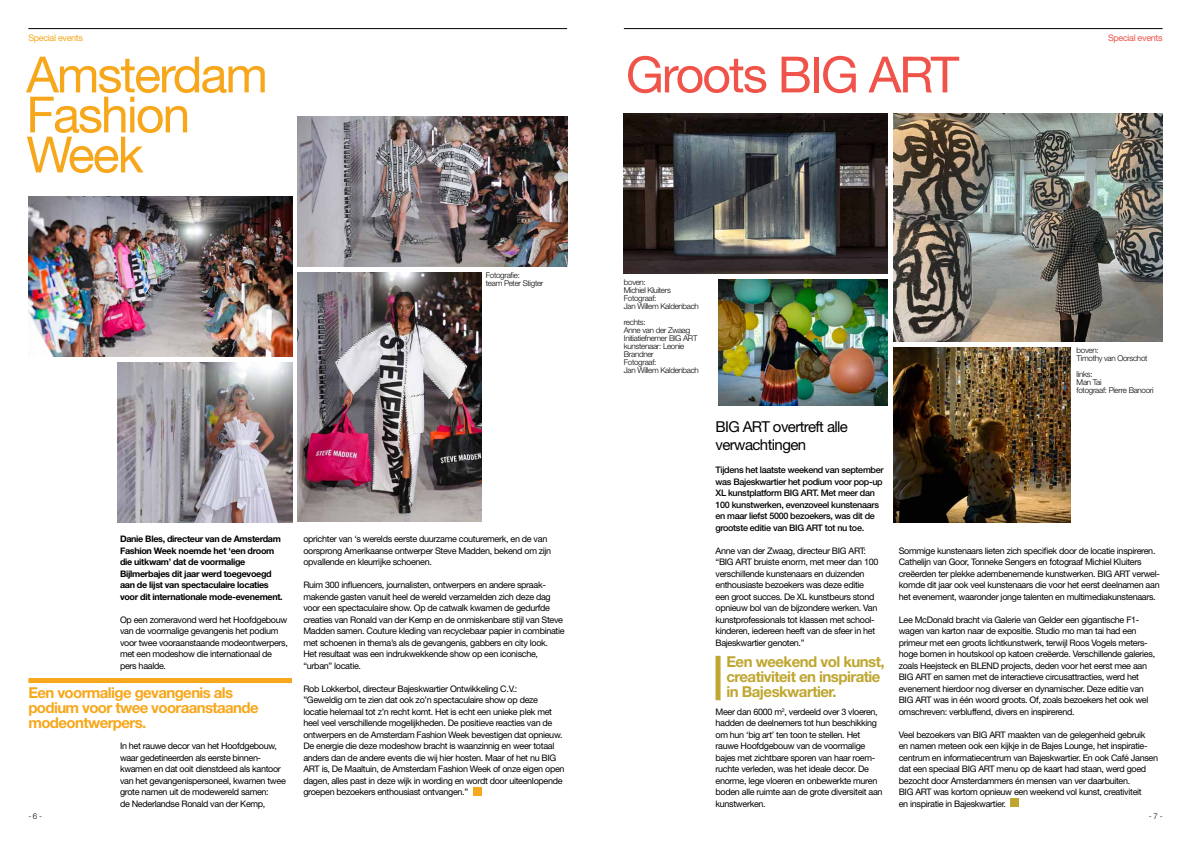
<style>
.page{position:relative;width:1191px;height:842px;background:#fff}
.page>*{position:absolute;margin:0;border:0;box-sizing:border-box;transform-origin:0 0}
.t1{font:50px/40px "Helvetica Neue LT Std";letter-spacing:-.04em;color:#f7a71b}
.t2{font:50px "Helvetica Neue LT Std";letter-spacing:-.04em;color:#f05349}
.t3{font:700 15px/15px "Helvetica Neue LT Std";letter-spacing:-.04em;color:#f7a71b}
.t4{font:700 15px/15px "Helvetica Neue LT Std";letter-spacing:-.035em;color:#bfa630}
.t5{font:15px/18px "Helvetica Neue LT Std";letter-spacing:-.04em;color:#000}
.t6{font:9px/11.5px "Helvetica Neue LT Std";letter-spacing:-.035em;color:#000}
.t7{font:500 9px/11.5px "Helvetica Neue LT Std";letter-spacing:-.035em;color:#000}
.t8{font:700 9px/11.5px "Helvetica Neue LT Std";letter-spacing:-.035em;color:#000}
.t9{font:9px "Helvetica Neue LT Std";letter-spacing:-.035em;color:#f7a71b}
.t10{font:9px "Helvetica Neue LT Std";letter-spacing:-.035em;color:#f05349}
.t11{font:300 8px/8px "Helvetica Neue LT Std";letter-spacing:-.035em;color:#000}
</style>
<div class="page">
<div style="left:473px;top:787px;width:8px;height:9px;background:#f7a71b"></div>
<hr style="left:28px;top:28px;width:539px;height:1px;background:#000">
<hr style="left:624px;top:28px;width:538px;height:1px;background:#000">
<div style="left:28px;top:678px;width:264px;height:5px;background:#f7a71b"></div>
<div style="left:1010px;top:798px;width:8px;height:9px;background:#bfa630"></div>
<div style="left:715px;top:656px;width:5px;height:44px;background:#bfa630"></div>
<img style="left:117px;top:362px;width:175px;height:160px">
<img style="left:28px;top:196px;width:264px;height:161px">
<img style="left:893px;top:348px;width:178px;height:174px">
<img style="left:893px;top:113px;width:269px;height:229px">
<img style="left:298px;top:116px;width:269px;height:150px">
<img style="left:298px;top:272px;width:183px;height:249px">
<img style="left:623px;top:113px;width:264px;height:161px">
<img style="left:718px;top:279px;width:169px;height:126px">
<p class="t9" style="left:28px;top:32px;width:56px">Special events</p>
<p class="t10" style="left:1108px;top:32px;width:56px">Special events</p>
<h1 class="t1" style="left:26px;top:54px;width:243px">Amsterdam<br>Fashion<br>Week</h1>
<h1 class="t2" style="left:626px;top:45px;width:335px">Groots BIG ART</h1>
<p class="t11" style="left:486px;top:271px;width:59px">Fotografie:<br>team Peter Stigter</p>
<p class="t11" style="left:624px;top:278px;width:77px">boven:<br>Michiel Kluiters<br>Fotograaf:<br>Jan Willem Kaldenbach</p>
<p class="t11" style="left:624px;top:318px;width:77px">rechts:<br>Anne van der Zwaag<br>Initiatiefnemer BIG ART kunstenaar: Leonie<br>Brandner<br>Fotograaf:<br>Jan Willem Kaldenbach</p>
<p class="t8" style="left:120px;top:533px;width:164px">Danie Bles, directeur van de Amsterdam Fashion Week noemde het ‘een droom die uitkwam’ dat de voormalige Bijlmerbajes dit jaar werd toegevoegd aan de lijst van spectaculaire locaties voor dit internationale mode-evenement.</p>
<p class="t6" style="left:120px;top:613px;width:169px">Op een zomeravond werd het Hoofdgebouw van de voormalige gevangenis het podium voor twee vooraanstaande modeontwerpers, met een modeshow die internationaal de pers haalde.</p>
<h2 class="t3" style="left:28px;top:685px;width:232px">Een voormalige gevangenis als podium voor twee vooraanstaande modeontwerpers.</h2>
<p class="t6" style="left:120px;top:740px;width:167px">In het rauwe decor van het Hoofdgebouw, waar gedetineerden als eerste binnen&shy;kwamen en dat ooit dienstdeed als kantoor van het gevangenispersoneel, kwamen twee grote namen uit de modewereld samen:<br>de Nederlandse Ronald van der Kemp,</p>
<p class="t6" style="left:303px;top:533px;width:249px">oprichter van ‘s werelds eerste duurzame couturemerk, en de van oorsprong Amerikaanse ontwerper Steve Madden, bekend om zijn opvallende en kleurrijke schoenen.</p>
<p class="t6" style="left:303px;top:579px;width:263px">Ruim 300 influencers, journalisten, ontwerpers en andere spraak&shy;makende gasten vanuit heel de wereld verzamelden zich deze dag voor een spectaculaire show. Op de catwalk kwamen de gedurfde creaties van Ronald van der Kemp en de onmiskenbare stijl van Steve Madden samen. Couture kleding van recyclebaar papier in combinatie met schoenen in thema’s als de gevangenis, gabbers en city look.<br>Het resultaat was een indrukwekkende show op een iconische, “urban” locatie.</p>
<p class="t6" style="left:303px;top:682px;width:263px">Rob Lokkerbol, directeur Bajeskwartier Ontwikkeling C.V.:<br>”Geweldig om te zien dat ook zo’n spectaculaire show op deze locatie helemaal tot z’n recht komt. Het is echt een unieke plek met heel veel verschillende mogelijkheden. De positieve reacties van de ontwerpers en de Amsterdam Fashion Week bevestigen dat opnieuw.<br>De energie die deze modeshow bracht is waanzinnig en weer totaal anders dan de andere events die wij hier hosten. Maar of het nu BIG ART is, De Maaltuin, de Amsterdam Fashion Week of onze eigen open dagen, alles past in deze wijk in wording en wordt door uiteenlopende groepen bezoekers enthousiast ontvangen.”</p>
<h2 class="t5" style="left:715px;top:417px;width:134px">BIG ART overtreft alle verwachtingen</h2>
<p class="t7" style="left:715px;top:464px;width:169px">Tijdens het laatste weekend van september was Bajeskwartier het podium voor pop-up XL kunstplatform BIG ART. Met meer dan 100 kunstwerken, evenzoveel kunstenaars en maar liefst 5000 bezoekers, was dit de grootste editie van BIG ART tot nu toe.</p>
<p class="t6" style="left:715px;top:544px;width:164px">Anne van der Zwaag, directeur BIG ART: “BIG ART bruiste enorm, met meer dan 100 verschillende kunstenaars en duizenden enthousiaste bezoekers was deze editie een groot succes. De XL kunstbeurs stond opnieuw bol van de bijzondere werken. Van kunstprofessionals tot klassen met school&shy;kinderen, iedereen heeft van de sfeer in het Bajeskwartier genoten.”</p>
<h2 class="t4" style="left:726px;top:653px;width:160px">Een weekend vol kunst, creativiteit en inspiratie in Bajeskwartier.</h2>
<p class="t6" style="left:715px;top:705px;width:169px">Meer dan 6000 m<sup>2</sup>, verdeeld over 3 vloeren, hadden de deelnemers tot hun beschikking om hun ‘big art’ ten toon te stellen. Het rauwe Hoofdgebouw van de voormalige bajes met zichtbare sporen van haar roem&shy;ruchte verleden, was het ideale decor. De enorme, lege vloeren en onbewerkte muren boden alle ruimte aan de grote diversiteit aan kunstwerken.</p>
<p class="t11" style="left:1076px;top:346px;width:72px">boven:<br>Timothy van Oorschot</p>
<p class="t11" style="left:1076px;top:370px;width:79px">links:<br>Man Tai<br>fotograaf: Pierre Banoori</p>
<p class="t6" style="left:898px;top:544px;width:263px">Sommige kunstenaars lieten zich specifiek door de locatie inspireren.<br>Cathelijn van Goor, Tonneke Sengers en fotograaf Michiel Kluiters creëerden ter plekke adembenemende kunstwerken. BIG ART verwel&shy;komde dit jaar ook veel kunstenaars die voor het eerst deelnamen aan het evenement, waaronder jonge talenten en multimediakunstenaars.</p>
<p class="t6" style="left:898px;top:613px;width:258px">Lee McDonald bracht via Galerie van Gelder een gigantische F1- wagen van karton naar de expositie. Studio mo man tai had een primeur met een groots lichtkunstwerk, terwijl Roos Vogels meters&shy;hoge bomen in houtskool op katoen creëerde. Verschillende galeries, zoals Heejsteck en BLEND projects, deden voor het eerst mee aan BIG ART en samen met de interactieve circusattracties, werd het evenement hierdoor nog diverser en dynamischer. Deze editie van BIG ART was in één woord groots. Of, zoals bezoekers het ook wel omschreven: verbluffend, divers en inspirerend.</p>
<p class="t6" style="left:898px;top:728px;width:261px">Veel bezoekers van BIG ART maakten van de gelegenheid gebruik<br>en namen meteen ook een kijkje in de Bajes Lounge, het inspiratie&shy;centrum en informatiecentrum van Bajeskwartier. En ook Café Jansen dat een speciaal BIG ART menu op de kaart had staan, werd goed bezocht door Amsterdammers én mensen van ver daarbuiten.<br>BIG ART was kortom opnieuw een weekend vol kunst, creativiteit<br>en inspiratie in Bajeskwartier.</p>
<p class="t11" style="left:28px;top:812px;width:15px">- 6 -</p>
<p class="t11" style="left:1149px;top:812px;width:15px">- 7 -</p>
</div>
